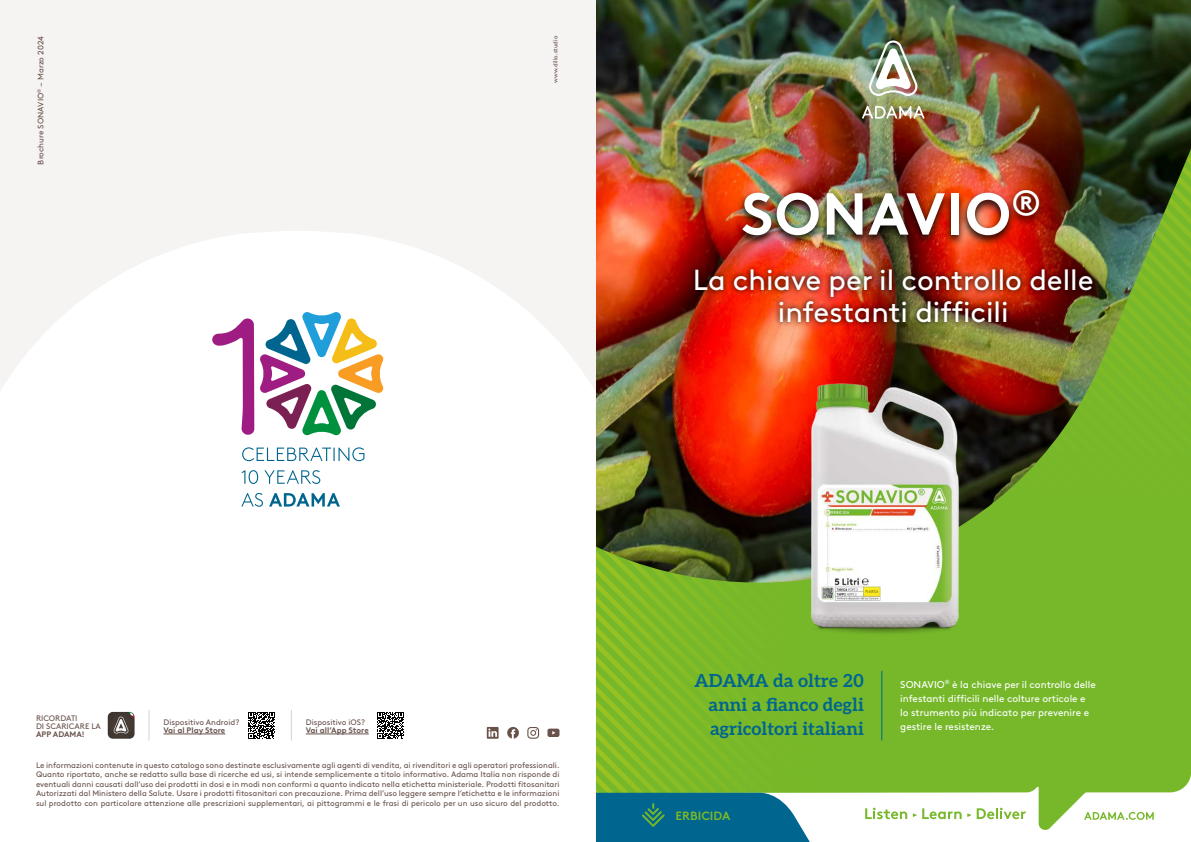
<style>
.page{position:relative;width:1191px;height:842px;background:#fff}
.page>*{position:absolute;margin:0;border:0;box-sizing:border-box;transform-origin:0 0}
.t1{font:700 59px "Brown LL";letter-spacing:.01em;color:#fff}
.t2{font:29px/32px "Brown LL";color:#fff;text-align:center}
.t3{font:18px/24px "Aleo";color:#00658f;text-align:justify}
.t4{font:700 12px "Brown LL";color:#76b82a}
.t5{font:10px/14px "Brown LL";color:#fff}
.t6{font:8px/9.6px "Brown LL";color:#69534c;text-align:justify}
.t7{font:700 8px "Brown LL";color:#69534c}
.t8{font:6px "Brown LL";color:#69534c}
</style>
<div class="page">
<div style="left:595px;top:0;width:596px;height:842px;background:#76b82a"></div>
<img style="left:595px;top:0;width:596px;height:468px">
<img style="left:868px;top:41px;width:50px;height:55px">
<svg style="left:862px;top:106px;width:62px;height:13px"></svg>
<img style="left:961px;top:367px;width:70px;height:159px">
<img style="left:735px;top:186px;width:311px;height:60px">
<img style="left:690px;top:264px;width:408px;height:64px">
<svg style="left:961px;top:775px;width:230px;height:67px;fill:#fff"></svg>
<svg style="left:1083px;top:812px;width:70px;height:8px"></svg>
<svg style="left:967px;top:808px;width:58px;height:11px"></svg>
<img style="left:595px;top:361px;width:366px;height:481px">
<div style="left:0;top:0;width:595px;height:842px;background:#f6f4f3"></div>
<svg style="left:0;top:231px;width:595px;height:611px;fill:#fff"></svg>
<img style="left:108px;top:712px;width:27px;height:27px">
<hr style="left:163px;top:734px;width:62px;height:1px;background:#69534c">
<svg style="left:246px;top:710px;width:31px;height:31px"></svg>
<hr style="left:306px;top:734px;width:63px;height:1px;background:#69534c">
<svg style="left:375px;top:710px;width:31px;height:31px"></svg>
<hr style="left:149px;top:710px;width:1px;height:31px;background:#d9d2cf">
<hr style="left:291px;top:710px;width:1px;height:31px;background:#d9d2cf">
<svg style="left:547px;top:729px;width:12px;height:8px"></svg>
<svg style="left:507px;top:727px;width:12px;height:12px"></svg>
<svg style="left:527px;top:727px;width:12px;height:12px"></svg>
<svg style="left:487px;top:727px;width:11px;height:12px"></svg>
<svg style="left:260px;top:312px;width:124px;height:124px"></svg>
<svg style="left:212px;top:318px;width:42px;height:117px"></svg>
<svg style="left:241px;top:493px;width:99px;height:14px"></svg>
<svg style="left:242px;top:470px;width:78px;height:14px"></svg>
<svg style="left:242px;top:447px;width:122px;height:14px"></svg>
<p class="t6" style="left:35px;top:165px;width:130px;rotate:-90deg">Brochure SONAVIO<sup>®</sup> – Marzo 2024</p>
<p class="t8" style="left:551px;top:83px;width:48px;rotate:-90deg">www.dillo.studio</p>
<h1 class="t1" style="left:740px;top:169px;width:301px">SONAVIO<sup>®</sup></h1>
<h2 class="t2" style="left:693px;top:262px;width:402px">La chiave per il controllo delle infestanti difficili</h2>
<p class="t6" style="left:36px;top:714px;width:66px;line-height:8px">RICORDATI<br>DI SCARICARE LA</p>
<p class="t7" style="left:36px;top:728px;width:50px">APP ADAMA!</p>
<p class="t6" style="left:163px;top:717px;width:78px">Dispositivo Android?</p>
<p class="t7" style="left:163px;top:724px;width:63px">Vai al Play Store</p>
<p class="t6" style="left:306px;top:717px;width:61px">Dispositivo iOS?</p>
<p class="t7" style="left:306px;top:724px;width:64px">Vai all’App Store</p>
<p class="t6" style="left:36px;top:759px;width:525px">Le informazioni contenute in questo catalogo sono destinate esclusivamente agli agenti di vendita, ai rivenditori e agli operatori professionali.<br>Quanto riportato, anche se redatto sulla base di ricerche ed usi, si intende semplicemente a titolo informativo. Adama Italia non risponde di eventuali danni causati dall’uso dei prodotti in dosi e in modi non conformi a quanto indicato nella etichetta ministeriale. Prodotti fitosanitari Autorizzati dal Ministero della Salute. Usare i prodotti fitosanitari con precauzione. Prima dell’uso leggere sempre l’etichetta e le informazioni sul prodotto con particolare attenzione alle prescrizioni supplementari, ai pittogrammi e le frasi di pericolo per un uso sicuro del prodotto.</p>
<h3 class="t3" style="left:708px;top:668px;width:157px;text-indent:-14px">ADAMA da oltre 20 anni a fianco degli agricoltori italiani</h3>
<h3 class="t4" style="left:675px;top:806px;width:56px">ERBICIDA</h3>
<p class="t5" style="left:900px;top:676px;width:197px">SONAVIO<sup>®</sup> è la chiave per il controllo delle infestanti difficili nelle colture orticole e lo strumento più indicato per prevenire e gestire le resistenze.</p>
</div>
